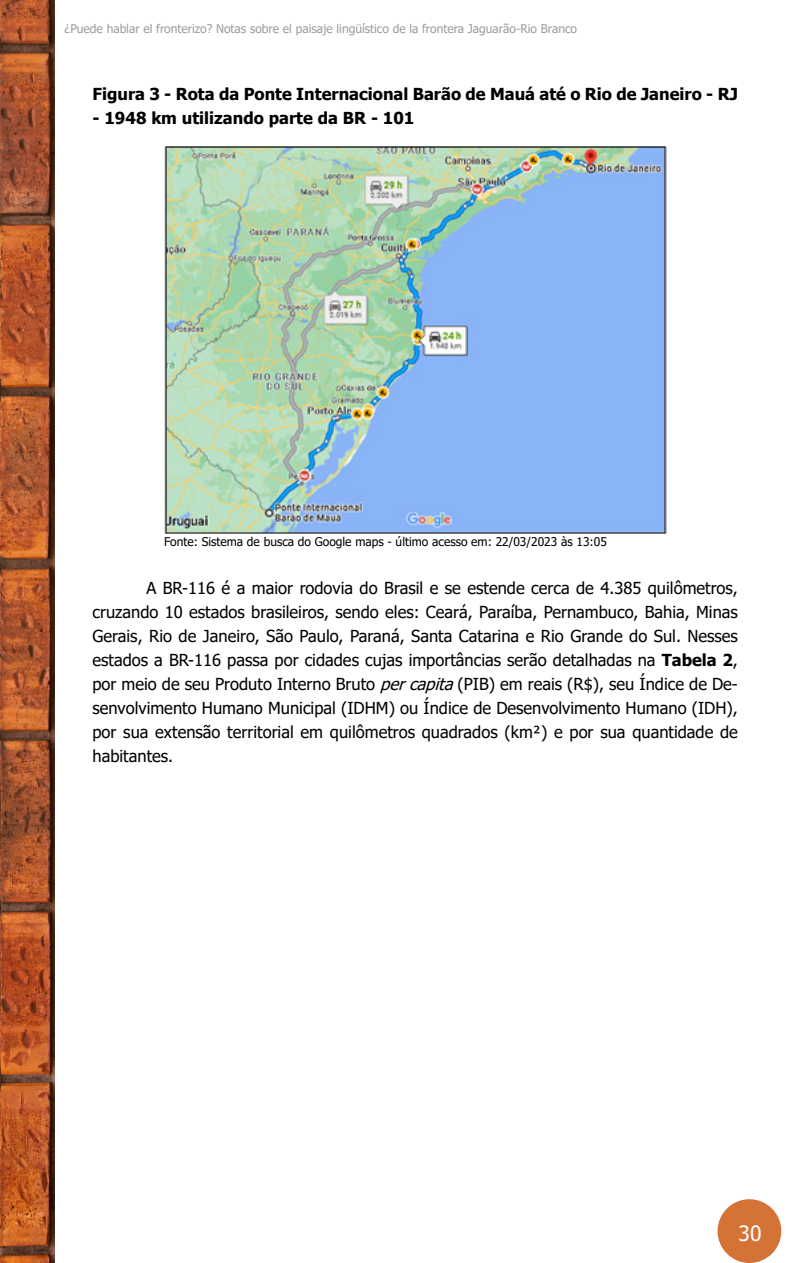
<style>
.page{position:relative;width:792px;height:1263px;background:#fff}
.page>*{position:absolute;margin:0;border:0;box-sizing:border-box;transform-origin:0 0}
.t1{font:21px "Tahoma";color:#fff}
.t2{font:16.5px/24px "Tahoma";color:#000;text-align:justify}
.t3{font:700 16.5px "Tahoma";color:#000}
.t4{font:12px "Tahoma";color:#9d9d9c}
.t5{font:12px "Tahoma";color:#000}
.s1{font-weight:700}
.s2{font-style:italic}
</style>
<div class="page">
<img style="left:0;top:0;width:54px;height:1263px">
<div style="left:717px;top:1199px;width:64px;height:64px;background:#d57235;border-radius:50%"></div>
<img style="left:165px;top:146px;width:501px;height:387px">
<p class="t4" style="left:65px;top:20px;width:514px">¿Puede hablar el fronterizo? Notas sobre el paisaje lingüístico de la frontera Jaguarão-Rio Branco</p>
<p class="t3" style="left:92px;top:82px;width:647px">Figura 3 - Rota da Ponte Internacional Barão de Mauá até o Rio de Janeiro - RJ</p>
<p class="t3" style="left:92px;top:106px;width:323px">- 1948 km utilizando parte da BR - 101</p>
<p class="t5" style="left:164px;top:533px;width:444px">Fonte: Sistema de busca do Google maps - último acesso em: 22/03/2023 às 13:05</p>
<p class="t2" style="left:92px;top:577px;width:647px;text-indent:54px">A BR-116 é a maior rodovia do Brasil e se estende cerca de 4.385 quilômetros, cruzando 10 estados brasileiros, sendo eles: Ceará, Paraíba, Pernambuco, Bahia, Minas Gerais, Rio de Janeiro, São Paulo, Paraná, Santa Catarina e Rio Grande do Sul. Nesses estados a BR-116 passa por cidades cujas importâncias serão detalhadas na <span class="s1">Tabela 2</span>, por meio de seu Produto Interno Bruto <span class="s2">percapita</span>(PIB) em reais (R$), seu Índice de De&shy;senvolvimento Humano Municipal (IDHM) ou Índice de Desenvolvimento Humano (IDH), por sua extensão territorial em quilômetros quadrados (km²) e por sua quantidade de habitantes.</p>
<p class="t1" style="left:738px;top:1219px;width:24px">30</p>
</div>
